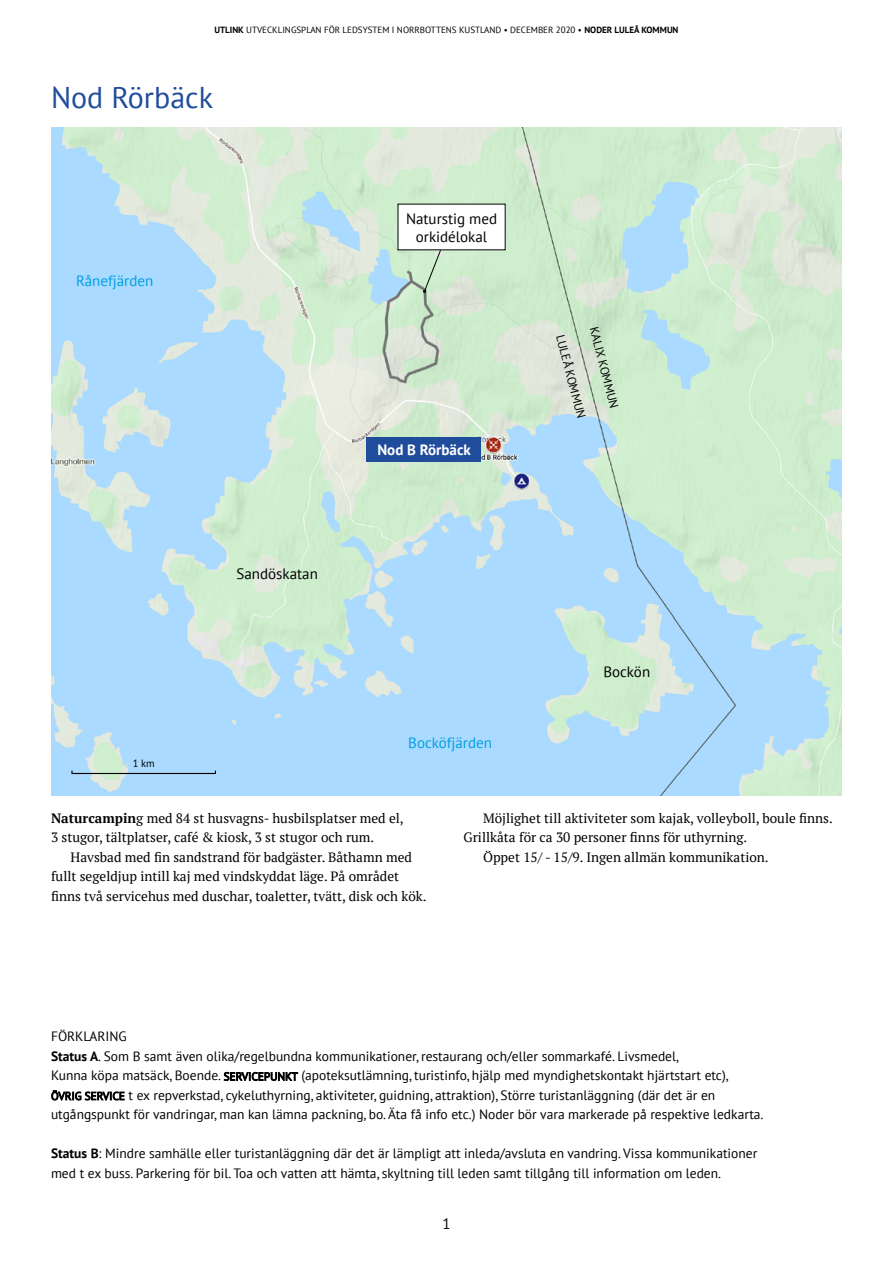
<style>
.page{position:relative;width:893px;height:1263px;background:#fff}
.page>*{position:absolute;margin:0;border:0;box-sizing:border-box;transform-origin:0 0}
.t1{font:30px "PT Sans";color:#204c9c}
.t2{font:15px/18px "PT Sans";color:#000;text-align:center}
.t3{font:15px "PT Sans";color:#009fe3}
.t4{font:700 15px "PT Sans";color:#fff}
.t5{font:13.5px/19.5px "PT Sans";color:#000}
.t6{font:13.5px/19.5px "PT Serif";color:#000}
.t7{font:12px "PT Sans";color:#000}
.t8{font:10.5px "PT Sans";color:#000}
.t9{font:9px "PT Sans";color:#000}
.s1{font-weight:700}
.s2{font-size:11.25px}
</style>
<div class="page">
<img style="left:51px;top:128px;width:791px;height:667px">
<div style="left:71px;top:770px;width:145px;height:4px;border:1px solid #000"></div>
<div style="left:367px;top:437px;width:114px;height:24px;background:#204c9c"></div>
<div style="left:398px;top:204px;width:107px;height:46px;background:#fff"></div>
<svg style="left:423px;top:249px;width:18px;height:44px"></svg>
<p class="t9" style="left:214px;top:24px;width:466px"><span class="s1">UTLINK</span> UTVECKLINGSPLAN FÖR LEDSYSTEM I NORRBOTTENS KUSTLAND • DECEMBER 2020 • <span class="s1">NODER LULEÅ KOMMUN</span></p>
<h1 class="t1" style="left:51px;top:78px;width:164px">Nod Rörbäck</h1>
<p class="t3" style="left:76px;top:271px;width:79px">Rånefjärden</p>
<p class="t8" style="left:133px;top:756px;width:24px">1 km</p>
<p class="t2" style="left:237px;top:564px;width:83px">Sandöskatan</p>
<p class="t2" style="left:406px;top:209px;width:93px">Naturstig med orkidélokal</p>
<p class="t4" style="left:377px;top:439px;width:95px">Nod B Rörbäck</p>
<p class="t7" style="left:568px;top:333px;width:88px;rotate:76deg">LULEÅ KOMMUN</p>
<p class="t7" style="left:602px;top:325px;width:85px;rotate:76deg">KALIX KOMMUN</p>
<p class="t3" style="left:408px;top:733px;width:85px">Bocköfjärden</p>
<p class="t2" style="left:603px;top:662px;width:48px">Bockön</p>
<p class="t6" style="left:51px;top:808px;width:354px"><span class="s1">Naturcampin</span>g med 84 st husvagns- husbilsplatser med el,<br>3 stugor, tältplatser, café &amp; kiosk, 3 st stugor och rum.</p>
<p class="t6" style="left:51px;top:847px;width:377px;text-indent:19px">Havsbad med fin sandstrand för badgäster. Båthamn med fullt segeldjup intill kaj med vindskyddat läge. På området finns två servicehus med duschar, toaletter, tvätt, disk och kök.</p>
<p class="t6" style="left:483px;top:808px;width:351px">Möjlighet till aktiviteter som kajak, volleyboll, boule finns.</p>
<p class="t6" style="left:463px;top:827px;width:285px">Grillkåta för ca 30 personer finns för uthyrning.</p>
<p class="t6" style="left:483px;top:847px;width:287px">Öppet 15/ - 15/9. Ingen allmän kommunikation.</p>
<p class="t5" style="left:51px;top:1026px;width:714px">FÖRKLARING<br><span class="s1">Status A</span>. Som B samt även olika/regelbundna kommunikationer, restaurang och/eller sommarkafé. Livsmedel,<br>Kunna köpa matsäck, Boende. <span class="s2">SERVICEPUNKT</span> (apoteksutlämning, turistinfo, hjälp med myndighetskontakt hjärtstart etc),<br><span class="s2">ÖVRIG SERVICE</span> t ex repverkstad, cykeluthyrning, aktiviteter, guidning, attraktion), Större turistanläggning (där det är en utgångspunkt för vandringar, man kan lämna packning, bo. Äta få info etc.) Noder bör vara markerade på respektive ledkarta.</p>
<p class="t5" style="left:51px;top:1143px;width:708px"><span class="s1">Status B</span>: Mindre samhälle eller turistanläggning där det är lämpligt att inleda/avsluta en vandring. Vissa kommunikationer med t ex buss. Parkering för bil. Toa och vatten att hämta, skyltning till leden samt tillgång till information om leden.</p>
<p class="t2" style="left:442px;top:1214px;width:10px">1</p>
</div>
